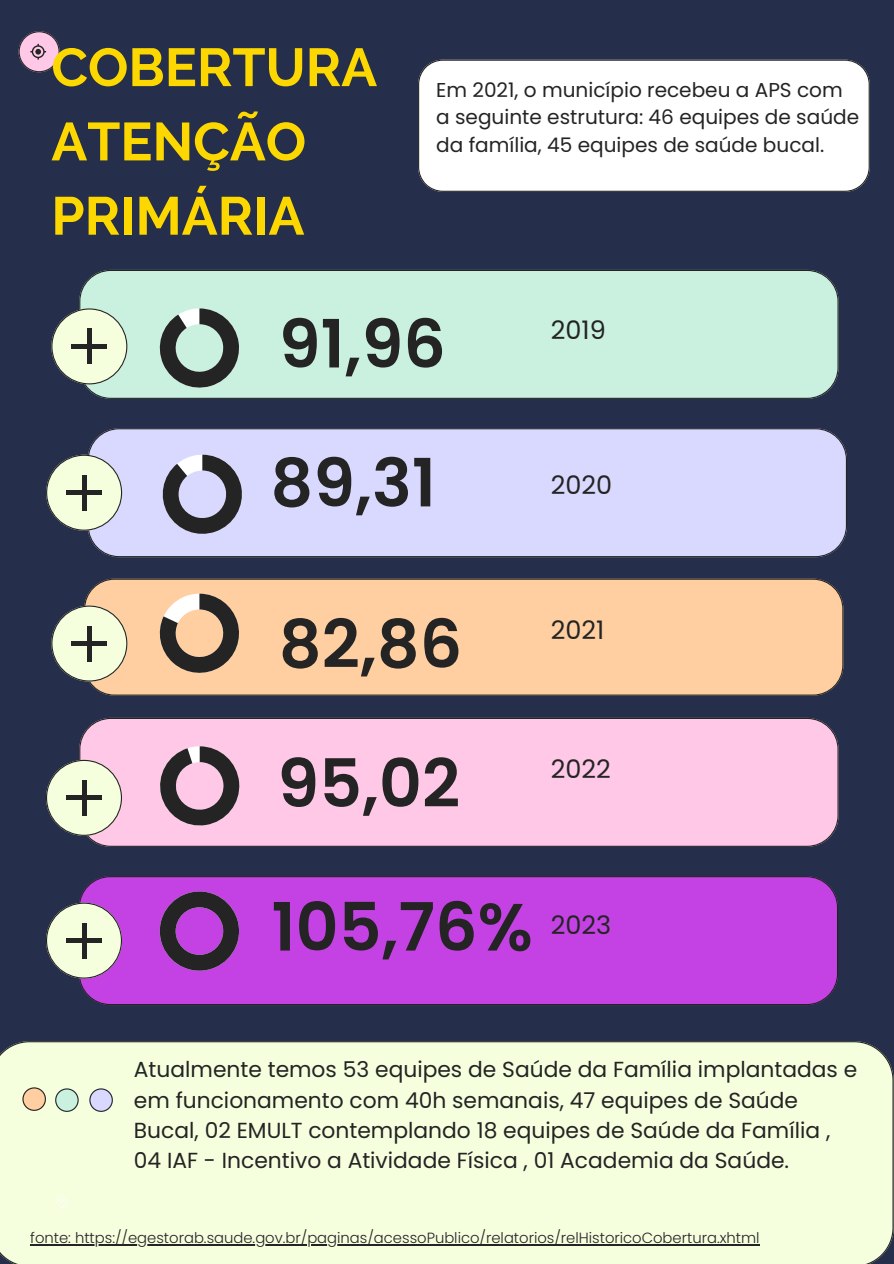
<style>
.page{position:relative;width:894px;height:1264px;background:#fff}
.page>*{position:absolute;margin:0;border:0;box-sizing:border-box;transform-origin:0 0}
.t1{font:600 66.6px "Poppins";color:#242424}
.t2{font:700 53.4px/74.2px "Raleway";color:#fdd800}
.t3{font:25.5px "Poppins";color:#242424}
.t4{font:21.75px/30.3px "Poppins";color:#242424}
.t5{font:20.1px/27.2px "Poppins";color:#242424}
.t6{font:300 14.7px "Poppins";color:#242424}
</style>
<div class="page">
<div style="left:0;top:0;width:893px;height:1263px;background:#252e4a"></div>
<div style="left:79px;top:270px;width:759px;height:129px;background:#caf1df"></div>
<div style="left:88px;top:428px;width:758px;height:129px;background:#d9d9ff"></div>
<div style="left:84px;top:578px;width:759px;height:117px;background:#ffcfa1"></div>
<div style="left:79px;top:718px;width:759px;height:128px;background:#ffc8e7"></div>
<div style="left:0;top:1041px;width:893px;height:222px;background:#f5ffde"></div>
<svg style="left:55px;top:1088px;width:24px;height:23px"></svg>
<svg style="left:22px;top:1087px;width:24px;height:23px"></svg>
<svg style="left:89px;top:1088px;width:24px;height:23px"></svg>
<svg style="left:160px;top:746px;width:79px;height:79px;background:#967b8a"></svg>
<svg style="left:160px;top:593px;width:79px;height:80px;background:#a58d77"></svg>
<svg style="left:163px;top:454px;width:79px;height:80px;background:#8b8b9e"></svg>
<svg style="left:160px;top:308px;width:79px;height:79px;background:#80938b"></svg>
<svg style="left:51px;top:308px;width:76px;height:76px;background:#cedac3"></svg>
<div style="left:87px;top:329px;width:5px;height:35px;background:#242424"></div>
<div style="left:72px;top:344px;width:35px;height:5px;background:#242424"></div>
<svg style="left:46px;top:454px;width:76px;height:76px;background:#cfd7c6"></svg>
<hr style="left:82px;top:475px;width:4px;height:35px;background:#242424">
<div style="left:67px;top:490px;width:35px;height:5px;background:#242424"></div>
<svg style="left:51px;top:605px;width:76px;height:76px;background:#d3d6bd"></svg>
<div style="left:87px;top:626px;width:5px;height:35px;background:#242424"></div>
<div style="left:72px;top:641px;width:35px;height:5px;background:#242424"></div>
<svg style="left:46px;top:759px;width:76px;height:76px;background:#d3d5c4"></svg>
<hr style="left:82px;top:780px;width:4px;height:35px;background:#242424">
<div style="left:66px;top:795px;width:35px;height:5px;background:#242424"></div>
<div style="left:418px;top:60px;width:451px;height:132px;background:#fff"></div>
<svg style="left:19px;top:31px;width:41px;height:41px"></svg>
<svg style="left:56px;top:1195px;width:10px;height:13px"></svg>
<hr style="left:30px;top:1244px;width:729px;height:1px;background:#242424">
<div style="left:79px;top:876px;width:758px;height:129px;background:#c442e4"></div>
<svg style="left:160px;top:891px;width:79px;height:79px;background:#733483"></svg>
<svg style="left:46px;top:902px;width:76px;height:76px;background:#ccc6c3"></svg>
<hr style="left:82px;top:923px;width:4px;height:35px;background:#242424">
<hr style="left:66px;top:938px;width:35px;height:4px;background:#242424">
<h1 class="t2" style="left:51px;top:30px;width:327px">COBERTURA<br>ATENÇÃO<br>PRIMÁRIA</h1>
<h1 class="t5" style="left:436px;top:77px;width:424px">Em 2021, o município recebeu a APS com a seguinte estrutura: 46 equipes de saúde da família, 45 equipes de saúde bucal.</h1>
<h2 class="t1" style="left:279px;top:297px;width:168px">91,96</h2>
<h4 class="t3" style="left:550px;top:312px;width:56px">2019</h4>
<h1 class="t1" style="left:270px;top:436px;width:167px">89,31</h1>
<h3 class="t3" style="left:550px;top:467px;width:63px">2020</h3>
<h1 class="t1" style="left:279px;top:597px;width:185px">82,86</h1>
<h3 class="t3" style="left:550px;top:611px;width:55px">2021</h3>
<h1 class="t1" style="left:277px;top:737px;width:184px">95,02</h1>
<h3 class="t3" style="left:550px;top:751px;width:61px">2022</h3>
<h3 class="t1" style="left:271px;top:880px;width:263px">105,76%</h3>
<p class="t3" style="left:550px;top:907px;width:62px">2023</p>
<p class="t4" style="left:134px;top:1054px;width:724px">Atualmente temos 53 equipes de Saúde da Família implantadas e em funcionamento com 40h semanais, 47 equipes de Saúde Bucal, 02 EMULT contemplando 18 equipes de Saúde da Família , 04 IAF - Incentivo a Atividade Física , 01 Academia da Saúde.</p>
<h3 class="t6" style="left:30px;top:1227px;width:730px">fonte: https://egestorab.saude.gov.br/paginas/acessoPublico/relatorios/relHistoricoCobertura.xhtml</h3>
</div>
